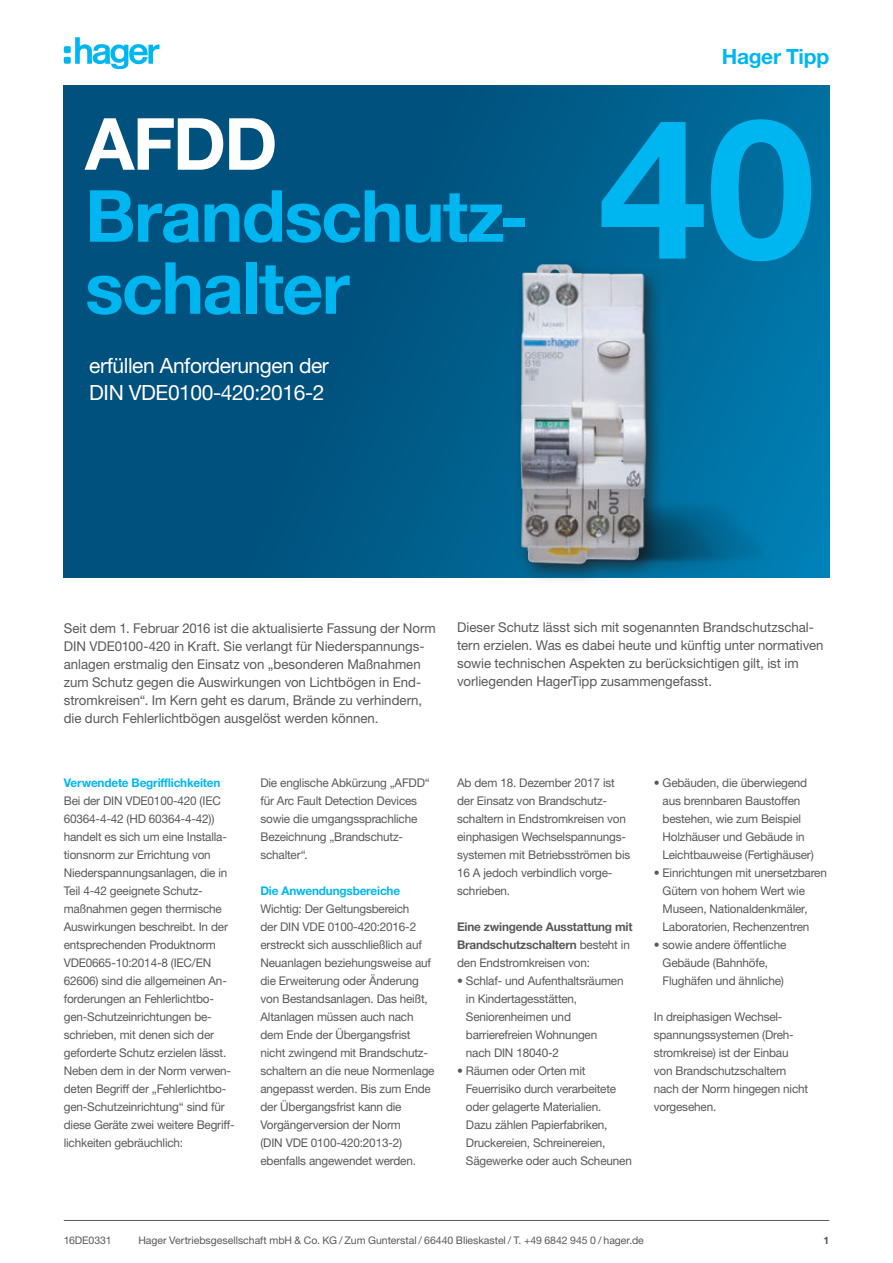
<style>
.page{position:relative;width:893px;height:1263px;background:#fff}
.page>*{position:absolute;margin:0;border:0;box-sizing:border-box;transform-origin:0 0}
.t1{font:700 195px "Helvetica Neue LTW1 G";color:#00b6f1}
.t2{font:700 72px/72px "Helvetica Neue LTW1 G";letter-spacing:-.025em;color:#00b6f1}
.t3{font:700 72px "Helvetica Neue LTW1 G";color:#fff}
.t4{font:21px/27px "Helvetica Neue LTW1 G";letter-spacing:-.02em;color:#fff}
.t5{font:700 21px "Helvetica Neue LTW1 G";letter-spacing:-.015em;color:#00b6f1}
.t6{font:13.5px/18px "Helvetica Neue LTW1 G";color:#58595b}
.t7{font:12px/18px "Helvetica Neue LTW1 G";letter-spacing:-.015em;color:#58595b}
.t8{font:700 12px/18px "Helvetica Neue LTW1 G";letter-spacing:-.015em;color:#58595b}
.t9{font:700 12px "Helvetica Neue LTW1 G";letter-spacing:-.015em;color:#00b6f1}
.t10{font:10.5px "Helvetica Neue LTW1 G";color:#58595b}
.t11{font:700 10.5px "Helvetica Neue LTW1 G";color:#58595b}
.s1{font-weight:400}
</style>
<div class="page">
<hr style="left:64px;top:1220px;width:765px;height:1px;background:#58595b">
<svg style="left:64px;top:37px;width:96px;height:32px"></svg>
<svg style="left:64px;top:85px;width:765px;height:493px;background:#005985"></svg>
<img style="left:506px;top:248px;width:279px;height:332px">
<h2 class="t3" style="left:85px;top:100px;width:194px">AFDD</h2>
<h2 class="t2" style="left:85px;top:180px;width:446px">Brandschutz&shy;schalter</h2>
<h3 class="t4" style="left:89px;top:352px;width:241px">erfüllen Anforderungen der<br>DIN VDE0100-420:2016-2</h3>
<h3 class="t5" style="left:722px;top:43px;width:109px">Hager Tipp</h3>
<h1 class="t1" style="left:598px;top:69px;width:218px">40</h1>
<p class="t6" style="left:64px;top:619px;width:374px">Seit dem 1. Februar 2016 ist die aktualisierte Fassung der Norm DIN VDE0100-420 in Kraft. Sie verlangt für Niederspannungs&shy;anlagen erstmalig den Einsatz von „besonderen Maßnahmen zum Schutz gegen die Auswirkungen von Lichtbögen in End&shy;stromkreisen“. Im Kern geht es darum, Brände zu verhindern, die durch Fehlerlichtbögen ausgelöst werden können.</p>
<p class="t6" style="left:457px;top:618px;width:368px">Dieser Schutz lässt sich mit sogenannten Brandschutzschal&shy;tern erzielen. Was es dabei heute und künftig unter normativen sowie technischen Aspekten zu berücksichtigen gilt, ist im vorliegenden HagerTipp zusammengefasst.</p>
<p class="t9" style="left:64px;top:775px;width:158px">Verwendete Begrifflichkeiten</p>
<p class="t7" style="left:64px;top:791px;width:172px">Bei der DIN VDE0100-420 (IEC<br>60364-4-42 (HD 60364-4-42)) handelt es sich um eine Installa&shy;tionsnorm zur Errichtung von<br>Niederspannungsanlagen, die in<br>Teil 4-42 geeignete Schutz&shy;maßnahmen gegen thermische<br>Auswirkungen beschreibt. In der entsprechenden Produktnorm<br>VDE0665-10:2014-8 (IEC/EN<br>62606) sind die allgemeinen An&shy;forderungen an Fehlerlichtbo&shy;gen-Schutzeinrichtungen be&shy;schrieben, mit denen sich der geforderte Schutz erzielen lässt.<br>Neben dem in der Norm verwen&shy;deten Begriff der „Fehlerlichtbo&shy;gen-Schutzeinrichtung“ sind für diese Geräte zwei weitere Begriff&shy;lichkeiten gebräuchlich:</p>
<p class="t7" style="left:260px;top:773px;width:171px">Die englische Abkürzung „AFDD“ für Arc Fault Detection Devices sowie die umgangssprachliche<br>Bezeichnung „Brandschutz&shy;schalter“.</p>
<p class="t9" style="left:260px;top:883px;width:141px">Die Anwendungsbereiche</p>
<p class="t7" style="left:260px;top:899px;width:176px">Wichtig: Der Geltungsbereich<br>der DIN VDE 0100-420:2016-2 erstreckt sich ausschließlich auf<br>Neuanlagen beziehungsweise auf die Erweiterung oder Änderung von Bestandsanlagen. Das heißt,<br>Altanlagen müssen auch nach dem Ende der Übergangsfrist nicht zwingend mit Brandschutz&shy;schaltern an die neue Normenlage angepasst werden. Bis zum Ende der Übergangsfrist kann die<br>Vorgängerversion der Norm<br>(DIN VDE 0100-420:2013-2) ebenfalls angewendet werden.</p>
<p class="t7" style="left:457px;top:773px;width:175px">Ab dem 18. Dezember 2017 ist der Einsatz von Brandschutz&shy;schaltern in Endstromkreisen von einphasigen Wechselspannungs&shy;systemen mit Betriebsströmen bis<br>16 A jedoch verbindlich vorge&shy;schrieben.</p>
<p class="t8" style="left:457px;top:917px;width:177px">Eine zwingende Ausstattung mit<br>Brandschutzschaltern <span class="s1">besteht in den Endstromkreisen von:</span></p>
<p class="t7" style="left:466px;top:971px;width:159px;text-indent:-9px">• Schlaf- und Aufenthaltsräumen in Kindertagesstätten,<br>Seniorenheimen und barrierefreien Wohnungen nach DIN 18040-2</p>
<p class="t7" style="left:466px;top:1061px;width:167px;text-indent:-9px">• Räumen oder Orten mit<br>Feuerrisiko durch verarbeitete oder gelagerte Materialien.<br>Dazu zählen Papierfabriken,<br>Druckereien, Schreinereien,<br>Sägewerke oder auch Scheunen</p>
<p class="t7" style="left:663px;top:773px;width:153px;text-indent:-9px">• Gebäuden, die überwiegend aus brennbaren Baustoffen bestehen, wie zum Beispiel<br>Holzhäuser und Gebäude in<br>Leichtbauweise (Fertighäuser)</p>
<p class="t7" style="left:663px;top:863px;width:166px;text-indent:-9px">• Einrichtungen mit unersetzbaren<br>Gütern von hohem Wert wie<br>Museen, Nationaldenkmäler,<br>Laboratorien, Rechenzentren</p>
<p class="t7" style="left:663px;top:935px;width:125px;text-indent:-9px">• sowie andere öffentliche<br>Gebäude (Bahnhöfe,<br>Flughäfen und ähnliche)</p>
<p class="t7" style="left:654px;top:1007px;width:156px">In dreiphasigen Wechsel&shy;spannungssystemen (Dreh&shy;stromkreise) ist der Einbau von Brandschutzschaltern nach der Norm hingegen nicht vorgesehen.</p>
<p class="t10" style="left:64px;top:1233px;width:49px">16DE0331</p>
<p class="t10" style="left:138px;top:1233px;width:507px">Hager Vertriebsgesellschaft mbH &amp; Co. KG / Zum Gunterstal / 66440 Blieskastel / T. +49 6842 945 0 / hager.de</p>
<p class="t11" style="left:823px;top:1233px;width:7px">1</p>
</div>
